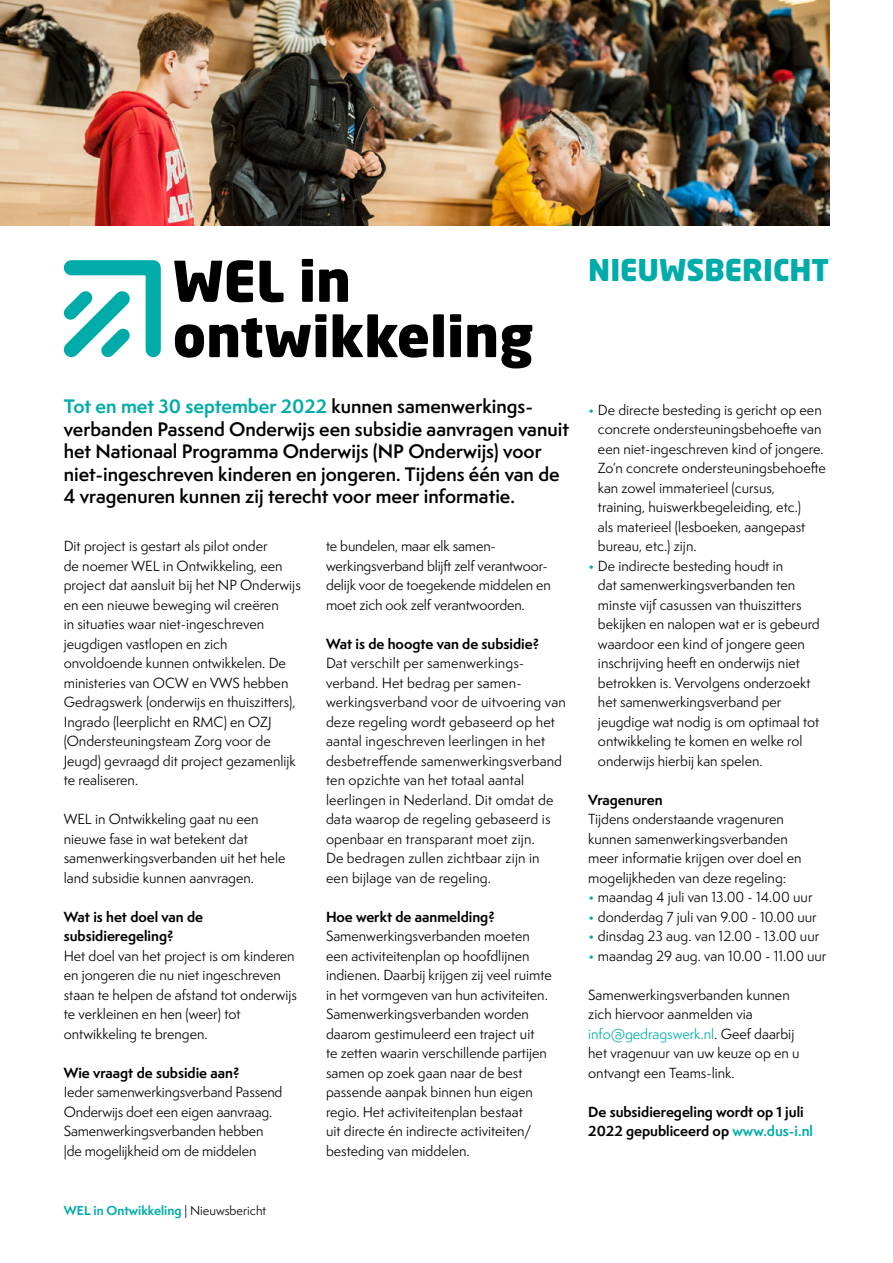
<style>
.page{position:relative;width:893px;height:1263px;background:#fff}
.page>*{position:absolute;margin:0;border:0;box-sizing:border-box;transform-origin:0 0}
.t1{font:900 29.7px "Neo Sans W1 G";color:#00aca9}
.t2{font:600 18px/22.5px "Semplicita Pro";color:#000}
.t3{font:13.5px/19.5px "Semplicita Pro";color:#000}
.t4{font:700 13.5px/19.5px "Semplicita Pro";color:#000}
.t5{font:700 12px "Semplicita Pro";color:#00aca9}
.s1{font-weight:700;color:#00aca9}
.s2{font-weight:400;color:#000}
.s3{color:#00aca9}
</style>
<div class="page">
<svg style="left:63px;top:260px;width:98px;height:98px"></svg>
<svg style="left:175px;top:314px;width:357px;height:54px"></svg>
<svg style="left:174px;top:259px;width:174px;height:43px"></svg>
<img style="left:0;top:0;width:829px;height:225px">
<p class="t1" style="left:588px;top:251px;width:242px">NIEUWSBERICHT</p>
<p class="t2" style="left:64px;top:395px;width:507px"><span class="s1">Tot en met 30 september 2022</span> kunnen samenwerkings&shy;verbanden Passend Onderwijs een subsidie aanvragen vanuit het Nationaal Programma Onderwijs (NP Onderwijs) voor</p>
<p class="t2" style="left:64px;top:463px;width:497px">niet-ingeschreven kinderen en jongeren. Tijdens één van de</p>
<p class="t2" style="left:64px;top:485px;width:453px">4 vragenuren kunnen zij terecht voor meer informatie.</p>
<p class="t3" style="left:64px;top:536px;width:239px">Dit project is gestart als pilot onder<br>de noemer WEL in Ontwikkeling, een project dat aansluit bij het NP Onderwijs en een nieuwe beweging wil creëren<br>in situaties waar niet-ingeschreven jeugdigen vastlopen en zich onvoldoende kunnen ontwikkelen. De ministeries van OCW en VWS hebben Gedragswerk (onderwijs en thuiszitters), Ingrado (leerplicht en RMC) en OZJ (Ondersteuningsteam Zorg voor de Jeugd) gevraagd dit project gezamenlijk te realiseren.</p>
<p class="t3" style="left:64px;top:809px;width:223px">WEL in Ontwikkeling gaat nu een nieuwe fase in wat betekent dat samenwerkingsverbanden uit het hele land subsidie kunnen aanvragen.</p>
<p class="t4" style="left:64px;top:907px;width:141px">Wat is het doel van de</p>
<p class="t4" style="left:64px;top:926px;width:111px">subsidieregeling?</p>
<p class="t3" style="left:64px;top:946px;width:235px">Het doel van het project is om kinderen en jongeren die nu niet ingeschreven staan te helpen de afstand tot onderwijs te verkleinen en hen (weer) tot ontwikkeling te brengen.</p>
<p class="t4" style="left:64px;top:1063px;width:177px">Wie vraagt de subsidie aan?</p>
<p class="t3" style="left:64px;top:1082px;width:220px">Ieder samenwerkingsverband Passend Onderwijs doet een eigen aanvraag.<br>Samenwerkingsverbanden hebben |de mogelijkheid om de middelen</p>
<p class="t5" style="left:64px;top:1202px;width:204px">WEL in Ontwikkeling <span class="s2">| Nieuwsbericht</span></p>
<p class="t3" style="left:326px;top:536px;width:226px">te bundelen, maar elk samen&shy;werkingsverband blijft zelf verantwoor&shy;delijk voor de toegekende middelen en moet zich ook zelf verantwoorden.</p>
<p class="t4" style="left:326px;top:634px;width:215px">Wat is de hoogte van de subsidie?</p>
<p class="t3" style="left:326px;top:653px;width:241px">Dat verschilt per samenwerkings&shy;verband. Het bedrag per samen&shy;werkingsverband voor de uitvoering van deze regeling wordt gebaseerd op het aantal ingeschreven leerlingen in het desbetreffende samenwerkingsverband ten opzichte van het totaal aantal leerlingen in Nederland. Dit omdat de data waarop de regeling gebaseerd is openbaar en transparant moet zijn.<br>De bedragen zullen zichtbaar zijn in<br>een bijlage van de regeling.</p>
<p class="t4" style="left:326px;top:907px;width:170px">Hoe werkt de aanmelding?</p>
<p class="t3" style="left:326px;top:926px;width:227px">Samenwerkingsverbanden moeten een activiteitenplan op hoofdlijnen indienen. Daarbij krijgen zij veel ruimte in het vormgeven van hun activiteiten.<br>Samenwerkingsverbanden worden daarom gestimuleerd een traject uit<br>te zetten waarin verschillende partijen samen op zoek gaan naar de best passende aanpak binnen hun eigen regio. Het activiteitenplan bestaat<br>uit directe én indirecte activiteiten/ besteding van middelen.</p>
<p class="t3" style="left:598px;top:400px;width:229px;text-indent:-10px"><span class="s3">•</span> De directe besteding is gericht op een concrete ondersteuningsbehoefte van een niet-ingeschreven kind of jongere.<br>Zo’n concrete ondersteuningsbehoefte kan zowel immaterieel (cursus,<br>training, huiswerkbegeleiding, etc.)<br>als materieel (lesboeken, aangepast bureau, etc.) zijn.</p>
<p class="t3" style="left:598px;top:556px;width:223px;text-indent:-10px"><span class="s3">•</span> De indirecte besteding houdt in<br>dat samenwerkingsverbanden ten minste vijf casussen van thuiszitters bekijken en nalopen wat er is gebeurd waardoor een kind of jongere geen inschrijving heeft en onderwijs niet betrokken is. Vervolgens onderzoekt het samenwerkingsverband per jeugdige wat nodig is om optimaal tot ontwikkeling te komen en welke rol onderwijs hierbij kan spelen.</p>
<p class="t4" style="left:588px;top:790px;width:76px">Vragenuren</p>
<p class="t3" style="left:588px;top:809px;width:197px">Tijdens onderstaande vragenuren</p>
<p class="t3" style="left:588px;top:829px;width:201px">kunnen samenwerkingsverbanden</p>
<p class="t3" style="left:588px;top:848px;width:215px">meer informatie krijgen over doel en</p>
<p class="t3" style="left:588px;top:868px;width:199px">mogelijkheden van deze regeling:</p>
<p class="t3" style="left:588px;top:887px;width:226px"><span class="s3">•</span> maandag 4 juli van 13.00 - 14.00 uur</p>
<p class="t3" style="left:588px;top:907px;width:230px"><span class="s3">•</span> donderdag 7 juli van 9.00 - 10.00 uur</p>
<p class="t3" style="left:588px;top:926px;width:233px"><span class="s3">•</span> dinsdag 23 aug. van 12.00 - 13.00 uur</p>
<p class="t3" style="left:588px;top:946px;width:240px"><span class="s3">•</span> maandag 29 aug. van 10.00 - 11.00 uur</p>
<p class="t3" style="left:588px;top:985px;width:213px">Samenwerkingsverbanden kunnen zich hiervoor aanmelden via <span class="s3">info@gedragswerk.nl</span>. Geef daarbij het vragenuur van uw keuze op en u ontvangt een Teams-link.</p>
<p class="t4" style="left:588px;top:1102px;width:226px">De subsidieregeling wordt op 1 juli<br>2022 gepubliceerd op <span class="s3">www.dus-i.nl</span></p>
</div>
